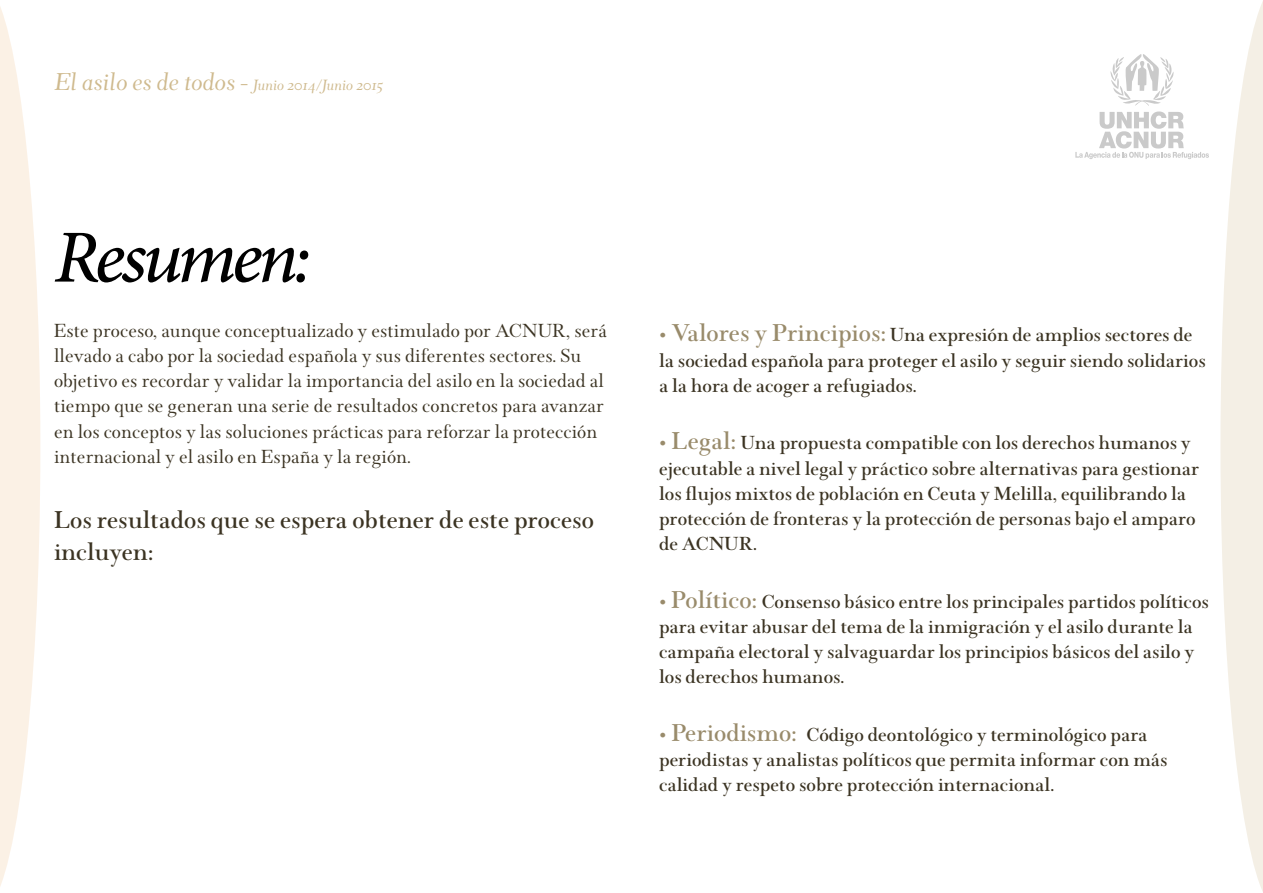
<style>
.page{position:relative;width:1263px;height:893px;background:#fff}
.page>*{position:absolute;margin:0;border:0;box-sizing:border-box;transform-origin:0 0}
.t1{font:italic 500 75px "Minion Pro";letter-spacing:-.06em;color:#000}
.t2{font:600 27px/32.4px "Wessex";color:#3b3322}
.t3{font:600 21px/25.2px "Wessex";color:#3b3322}
.t4{font:21px/25.2px "Wessex";color:#3b3322}
.t5{font:italic 16.5px "Wessex";color:#cfba8e}
.s1{font-size:27px}
.s2{font-size:27px;color:#998b6b}
</style>
<div class="page">
<svg style="left:1075px;top:54px;width:134px;height:105px"></svg>
<svg style="left:0;top:7px;width:40px;height:879px"></svg>
<svg style="left:1220px;top:1px;width:43px;height:891px"></svg>
<p class="t5" style="left:54px;top:77px;width:330px"><span class="s1">El asilo es de todos -</span> Junio 2014/Junio 2015</p>
<h1 class="t1" style="left:54px;top:206px;width:259px">Resumen:</h1>
<p class="t4" style="left:54px;top:318px;width:554px">Este proceso, aunque conceptualizado y estimulado por ACNUR, será llevado a cabo por la sociedad española y sus diferentes sectores. Su objetivo es recordar y validar la importancia del asilo en la sociedad al tiempo que se generan una serie de resultados concretos para avanzar en los conceptos y las soluciones prácticas para reforzar la protección internacional y el asilo en España y la región.</p>
<p class="t2" style="left:54px;top:503px;width:541px">Los resultados que se espera obtener de este proceso incluyen:</p>
<p class="t3" style="left:659px;top:323px;width:548px"><span class="s2">• Valores y Principios:</span> Una expresión de amplios sectores de la sociedad española para proteger el asilo y seguir siendo solidarios a la hora de acoger a refugiados.</p>
<p class="t3" style="left:659px;top:431px;width:542px"><span class="s2">• Legal:</span> Una propuesta compatible con los derechos humanos y ejecutable a nivel legal y práctico sobre alternativas para gestionar los flujos mixtos de población en Ceuta y Melilla, equilibrando la protección de fronteras y la protección de personas bajo el amparo de ACNUR.</p>
<p class="t3" style="left:659px;top:589px;width:551px"><span class="s2">• Político:</span> Consenso básico entre los principales partidos políticos para evitar abusar del tema de la inmigración y el asilo durante la campaña electoral y salvaguardar los principios básicos del asilo y los derechos humanos.</p>
<p class="t3" style="left:659px;top:722px;width:510px"><span class="s2">• Periodismo:</span> Código deontológico y terminológico para periodistas y analistas políticos que permita informar con más calidad y respeto sobre protección internacional.</p>
</div>
